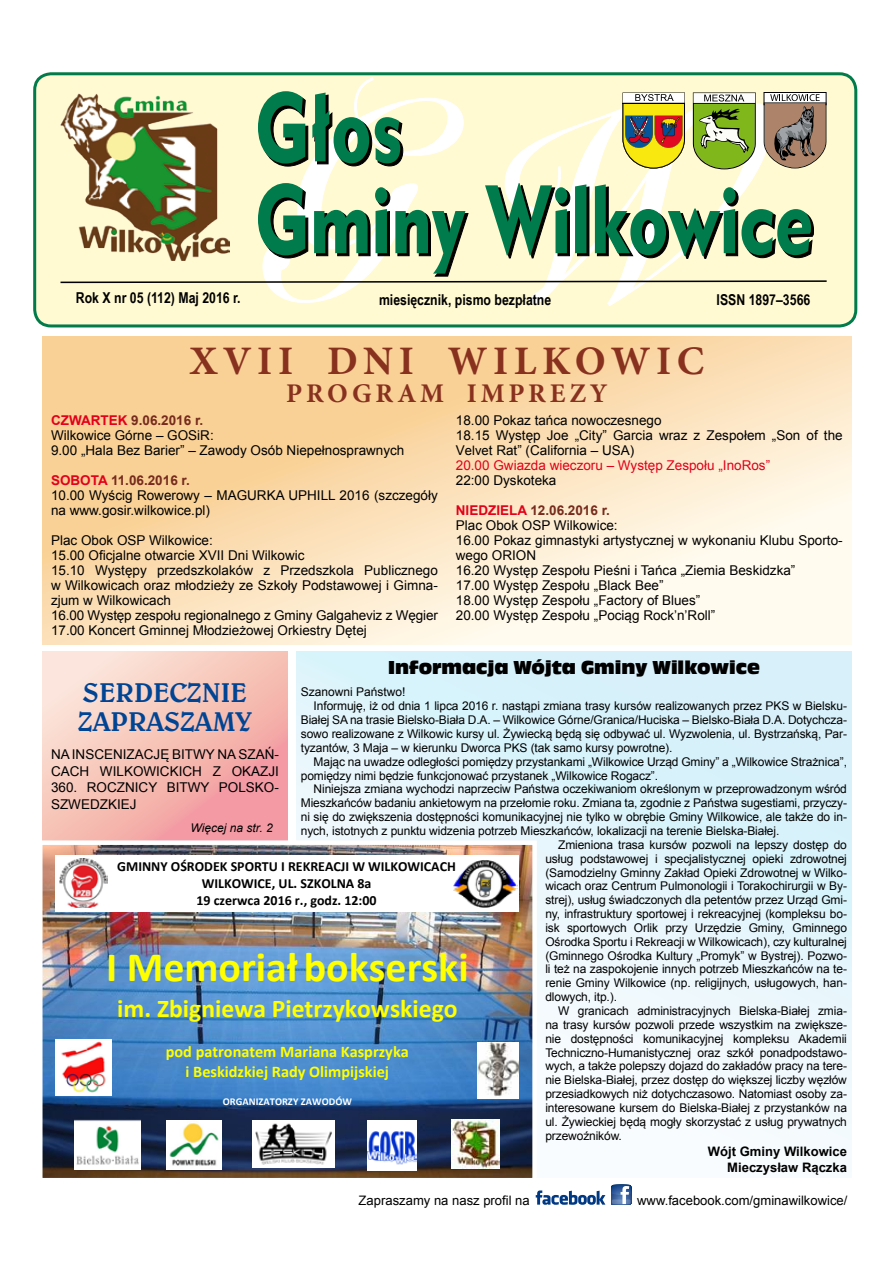
<style>
.page{position:relative;width:893px;height:1263px;background:#fff}
.page>*{position:absolute;margin:0;border:0;box-sizing:border-box;transform-origin:0 0}
.t1{font:700 41.85px "Calibri";color:#ff0}
.t2{font:700 40.5px "Minion Pro";letter-spacing:.14em;color:#88311f}
.t3{font:700 27px "Minion Pro";letter-spacing:.14em;color:#88311f}
.t4{font:700 25.65px "Calibri";color:#ff0}
.t5{font:24px/28.8px "Belwe Md PL";color:#004494}
.t6{font:19.5px "Antique Olive TOT Comp";color:#000}
.t7{font:700 16.2px/20px "Calibri";color:#ff0;text-align:center}
.t8{font:700 15px "Arial Narrow";color:#000}
.t9{font:700 13.95px/17.1px "Calibri";color:#000;text-align:center}
.t10{font:13.5px/15px "Arial";color:#000}
.t11{font:13.05px "Arial";color:#000}
.t12{font:700 13.05px/16.2px "Arial";color:#000;text-align:right}
.t13{font:12px "Arial";letter-spacing:-.01em;color:#000}
.t14{font:italic 12px "Arial";color:#000}
.t15{font:700 10.5px "Calibri";color:#fff}
.s1{font-weight:700;color:#e2001a}
.s2{font-weight:700;color:#762b1c}
.s3{font-size:13.05px}
.s4{color:#e2001a}
</style>
<div class="page">
<div style="left:297px;top:652px;width:554px;height:526px;background:linear-gradient(to bottom,#d4f0fa,#fafcfe)"></div>
<svg style="left:43px;top:652px;width:244px;height:186px"></svg>
<img style="left:42px;top:838px;width:497px;height:340px">
<svg style="left:43px;top:337px;width:808px;height:307px"></svg>
<div style="left:34px;top:73px;width:823px;height:254px;background:#fffad1"></div>
<svg style="left:59px;top:78px;width:769px;height:225px"></svg>
<hr style="left:623px;top:103px;width:62px;height:1px;background:#000">
<img style="left:60px;top:94px;width:169px;height:167px">
<div style="left:33px;top:72px;width:824px;height:255px;border:3px solid #017b4c;border-radius:16px"></div>
<svg style="left:611px;top:1185px;width:20px;height:20px"></svg>
<svg style="left:612px;top:1199px;width:19px;height:5px"></svg>
<svg style="left:536px;top:1190px;width:69px;height:15px"></svg>
<p class="t8" style="left:76px;top:287px;width:166px">Rok X nr 05 (112) Maj 2016 r.</p>
<p class="t8" style="left:379px;top:288px;width:174px">miesięcznik, pismo bezpłatne</p>
<p class="t8" style="left:717px;top:288px;width:95px">ISSN 1897–3566</p>
<h2 class="t2" style="left:190px;top:332px;width:516px">XVII DNI WILKOWIC</h2>
<h3 class="t3" style="left:286px;top:375px;width:323px">PROGRAM IMPREZY</h3>
<p class="t10" style="left:51px;top:413px;width:355px"><span class="s1">CZWARTEK</span> <span class="s2">9.06.2016 r.<br></span>Wilkowice Górne – GOSiR:<br>9.00 „Hala Bez Barier” – Zawody Osób Niepełnosprawnych</p>
<p class="t10" style="left:51px;top:473px;width:388px"><span class="s1">SOBOTA</span> <span class="s2">11.06.2016 r.<br></span>10.00 Wyścig Rowerowy – MAGURKA UPHILL 2016 (szczegóły na www.gosir.wilkowice.pl)</p>
<p class="t10" style="left:51px;top:533px;width:388px">Plac Obok OSP Wilkowice:<br>15.00 Oficjalne otwarcie XVII Dni Wilkowic<br>15.10 Występy przedszkolaków z Przedszkola Publicznego w Wilkowicach oraz młodzieży ze Szkoły Podstawowej i Gimna&shy;zjum w Wilkowicach<br>16.00 Występ zespołu regionalnego z Gminy Galgaheviz z Węgier 17.00 Koncert Gminnej Młodzieżowej Orkiestry Dętej</p>
<p class="t10" style="left:456px;top:413px;width:388px">18.00 Pokaz tańca nowoczesnego<br>18.15 Występ Joe „City” Garcia wraz z Zespołem „Son of the V<span class="s3">elve</span>t Rat” (California – USA)<br><span class="s4">20.00 Gwiazda wieczoru – Występ Zespołu „InoRos”</span></p>
<p class="t10" style="left:456px;top:473px;width:102px">22:00 Dyskoteka</p>
<p class="t10" style="left:456px;top:503px;width:388px"><span class="s1">NIEDZIELA</span> <span class="s2">12.06.2016 r.<br></span>Plac Obok OSP Wilkowice:<br>16.00 Pokaz gimnastyki artystycznej w wykonaniu Klubu Sporto&shy;wego ORION<br>16.20 Występ Zespołu Pieśni i Tańca „Ziemia Beskidzka”<br>17.00 Występ Zespołu „Black Bee”<br>18.00 Występ Zespołu „Factory of Blues”<br>20.00 Występ Zespołu „Pociąg Rock’n’Roll”</p>
<h3 class="t6" style="left:388px;top:656px;width:373px">Informacja Wójta Gminy Wilkowice</h3>
<p class="t13" style="left:301px;top:684px;width:106px">Szanowni Państwo!</p>
<p class="t13" style="left:314px;top:698px;width:535px">Informuję, iż od dnia 1 lipca 2016 r. nastąpi zmiana trasy kursów realizowanych przez PKS w Bielsku-</p>
<p class="t13" style="left:301px;top:712px;width:548px">Białej SA na trasie Bielsko-Biała D.A. – Wilkowice Górne/Granica/Huciska – Bielsko-Biała D.A. Dotychcza-</p>
<p class="t13" style="left:301px;top:726px;width:548px">sowo realizowane z Wilkowic kursy ul. Żywiecką będą się odbywać ul. Wyzwolenia, ul. Bystrzańską, Par-</p>
<p class="t13" style="left:301px;top:740px;width:373px">tyzantów, 3 Maja – w kierunku Dworca PKS (tak samo kursy powrotne).</p>
<p class="t13" style="left:314px;top:754px;width:535px">Mając na uwadze odległości pomiędzy przystankami „Wilkowice Urząd Gminy” a „Wilkowice Strażnica”,</p>
<p class="t13" style="left:301px;top:767px;width:359px">pomiędzy nimi będzie funkcjonować przystanek „Wilkowice Rogacz”.</p>
<p class="t13" style="left:314px;top:781px;width:535px">Niniejsza zmiana wychodzi naprzeciw Państwa oczekiwaniom określonym w przeprowadzonym wśród</p>
<p class="t13" style="left:301px;top:795px;width:548px">Mieszkańców badaniu ankietowym na przełomie roku. Zmiana ta, zgodnie z Państwa sugestiami, przyczy-</p>
<p class="t13" style="left:301px;top:809px;width:548px">ni się do zwiększenia dostępności komunikacyjnej nie tylko w obrębie Gminy Wilkowice, ale także do in-</p>
<p class="t13" style="left:301px;top:823px;width:480px">nych, istotnych z punktu widzenia potrzeb Mieszkańców, lokalizacji na terenie Bielska-Białej.</p>
<p class="t13" style="left:558px;top:837px;width:290px">Zmieniona trasa kursów pozwoli na lepszy dostęp do</p>
<p class="t13" style="left:545px;top:850px;width:304px">usług podstawowej i specjalistycznej opieki zdrowotnej</p>
<p class="t13" style="left:545px;top:864px;width:303px">(Samodzielny Gminny Zakład Opieki Zdrowotnej w Wilko-</p>
<p class="t13" style="left:545px;top:878px;width:303px">wicach oraz Centrum Pulmonologii i Torakochirurgii w By-</p>
<p class="t13" style="left:545px;top:892px;width:303px">strej), usług świadczonych dla petentów przez Urząd Gmi-</p>
<p class="t13" style="left:545px;top:906px;width:303px">ny, infrastruktury sportowej i rekreacyjnej (kompleksu bo-</p>
<p class="t13" style="left:545px;top:920px;width:303px">isk sportowych Orlik przy Urzędzie Gminy, Gminnego</p>
<p class="t13" style="left:545px;top:934px;width:304px">Ośrodka Sportu i Rekreacji w Wilkowicach), czy kulturalnej</p>
<p class="t13" style="left:545px;top:947px;width:303px">(Gminnego Ośrodka Kultury „Promyk” w Bystrej). Pozwo-</p>
<p class="t13" style="left:545px;top:961px;width:303px">li też na zaspokojenie innych potrzeb Mieszkańców na te-</p>
<p class="t13" style="left:545px;top:975px;width:303px">renie Gminy Wilkowice (np. religijnych, usługowych, han-</p>
<p class="t13" style="left:545px;top:989px;width:73px">dlowych, itp.).</p>
<p class="t13" style="left:558px;top:1003px;width:290px">W granicach administracyjnych Bielska-Białej zmia-</p>
<p class="t13" style="left:545px;top:1017px;width:303px">na trasy kursów pozwoli przede wszystkim na zwiększe-</p>
<p class="t13" style="left:545px;top:1030px;width:303px">nie dostępności komunikacyjnej kompleksu Akademii</p>
<p class="t13" style="left:545px;top:1044px;width:303px">Techniczno-Humanistycznej oraz szkół ponadpodstawo-</p>
<p class="t13" style="left:545px;top:1058px;width:303px">wych, a także polepszy dojazd do zakładów pracy na tere-</p>
<p class="t13" style="left:545px;top:1072px;width:303px">nie Bielska-Białej, przez dostęp do większej liczby węzłów</p>
<p class="t13" style="left:545px;top:1086px;width:303px">przesiadkowych niż dotychczasowo. Natomiast osoby za-</p>
<p class="t13" style="left:545px;top:1100px;width:303px">interesowane kursem do Bielska-Białej z przystanków na</p>
<p class="t13" style="left:545px;top:1114px;width:303px">ul. Żywieckiej będą mogły skorzystać z usług prywatnych</p>
<p class="t13" style="left:545px;top:1127px;width:78px">przewoźników.</p>
<p class="t12" style="left:708px;top:1143px;width:141px">Wójt Gminy Wilkowice<br>Mieczysław Rączka</p>
<h3 class="t5" style="left:78px;top:678px;width:176px">SERDECZNIE<br>ZAPRASZAMY</h3>
<p class="t10" style="left:51px;top:747px;width:30px">na insc</p>
<p class="t10" style="left:104px;top:747px;width:18px">enizac</p>
<p class="t10" style="left:154px;top:747px;width:37px">ję Bitw</p>
<p class="t10" style="left:206px;top:747px;width:74px">y Na Szań-</p>
<p class="t10" style="left:51px;top:764px;width:11px">cach</p>
<p class="t10" style="left:100px;top:764px;width:34px">Wi lkowickich</p>
<p class="t10" style="left:213px;top:764px;width:39px">Z Okaz</p>
<p class="t10" style="left:268px;top:764px;width:10px">ji</p>
<p class="t10" style="left:51px;top:780px;width:56px">360. Rocznic</p>
<p class="t10" style="left:148px;top:780px;width:37px">y Bitw</p>
<p class="t10" style="left:201px;top:780px;width:56px">y Polsko</p>
<p class="t10" style="left:274px;top:780px;width:6px">-</p>
<p class="t10" style="left:51px;top:797px;width:48px">Szwedzki</p>
<p class="t10" style="left:121px;top:797px;width:17px">ej</p>
<p class="t14" style="left:191px;top:820px;width:84px">Więcej na str. 2</p>
<p class="t9" style="left:117px;top:858px;width:340px">GMINNY OŚRODEK SPORTU I REKREACJI W WILKOWICACH<br>WILKOWICE, UL. SZKOLNA 8a<br>19 czerwca 2016 r., godz. 12:00</p>
<h1 class="t1" style="left:106px;top:941px;width:364px">I Memoriał bokserski</h1>
<h3 class="t4" style="left:117px;top:992px;width:342px">im. Zbigniewa Pietrzykowskiego</h3>
<h3 class="t7" style="left:166px;top:1042px;width:245px">pod patronatem Mariana Kasprzyka i Beskidzkiej Rady Olimpijskiej</h3>
<p class="t15" style="left:223px;top:1095px;width:131px">ORGANIZATORZY ZAWODÓW</p>
<p class="t11" style="left:359px;top:1191px;width:173px">Zapraszamy na nasz profil na</p>
<p class="t11" style="left:637px;top:1191px;width:212px">www.facebook.com/gminawilkowice/</p>
</div>
